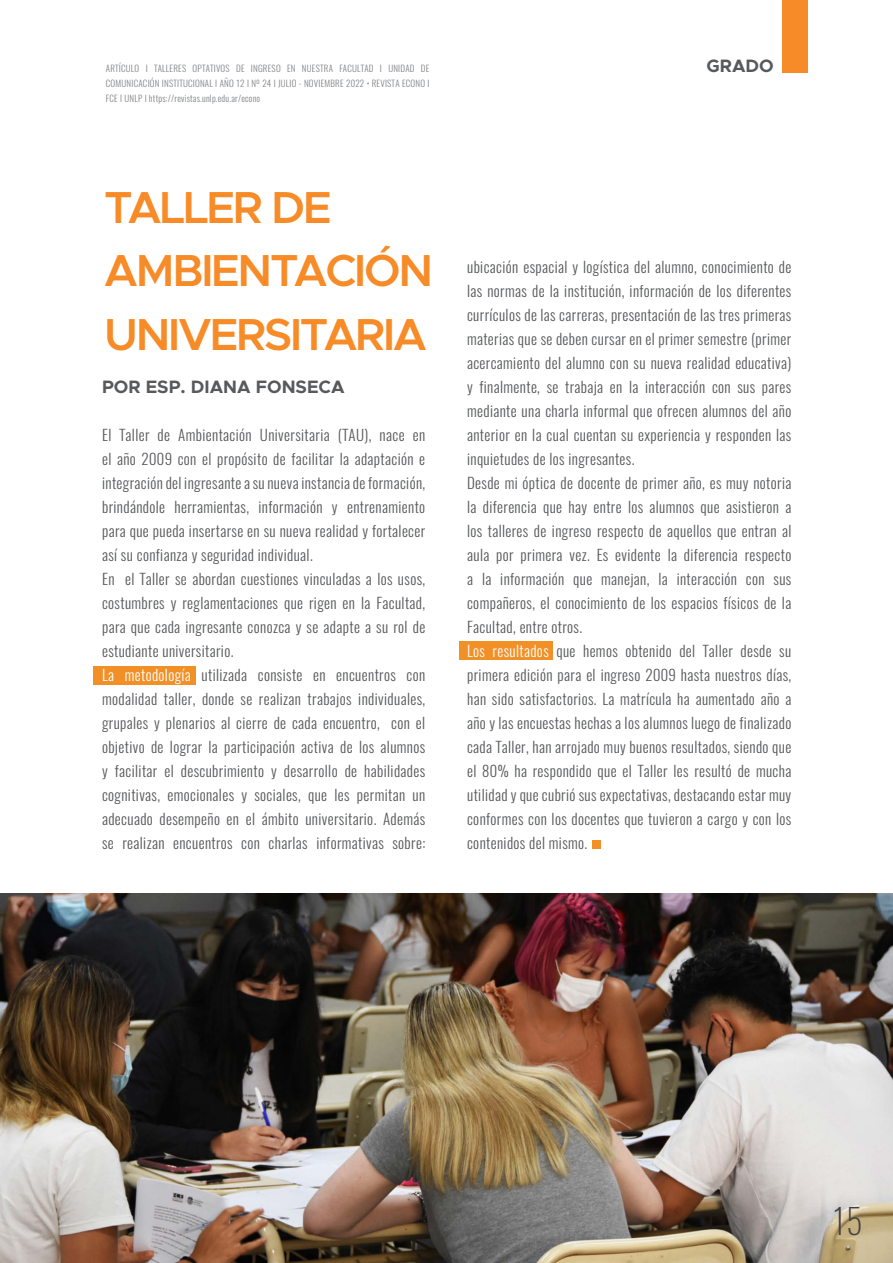
<style>
.page{position:relative;width:893px;height:1263px;background:#fff}
.page>*{position:absolute;margin:0;border:0;box-sizing:border-box;transform-origin:0 0}
.t1{font:600 45px/63.4px "Metropolis";letter-spacing:-.05em;color:#f68b28}
.t2{font:200 34.5px "Oswald";color:#414042}
.t3{font:700 18px "Metropolis";color:#58595b}
.t4{font:300 15px/24px "Oswald";letter-spacing:.025em;color:#58595b}
.t5{font:300 9px/15px "Oswald";letter-spacing:.025em;color:#808285}
.s1{color:#fff}
</style>
<div class="page">
<div style="left:782px;top:0;width:26px;height:72px;background:#f68b28"></div>
<div style="left:460px;top:641px;width:93px;height:19px;background:#f19027"></div>
<div style="left:93px;top:666px;width:102px;height:19px;background:#f19027"></div>
<img style="left:0;top:893px;width:893px;height:370px">
<div style="left:592px;top:840px;width:8px;height:8px;background:#f19027"></div>
<p class="t5" style="left:106px;top:60px;width:325px">ARTÍCULO I TALLERES OPTATIVOS DE INGRESO EN NUESTRA FACULTAD I UNIDAD DE</p>
<p class="t3" style="left:706px;top:55px;width:69px">GRADO</p>
<p class="t5" style="left:106px;top:75px;width:325px">COMUNICACIÓN INSTITUCIONAL I AÑO 12 I Nº 24 I JULIO - NOVIEMBRE 2022 • REVISTA ECONO I<br>FCE I UNLP I https://revistas.unlp.edu.ar/econo</p>
<h1 class="t1" style="left:104px;top:176px;width:330px">TALLER DE<br>AMBIENTACIÓN<br>UNIVERSITARIA</h1>
<p class="t3" style="left:102px;top:376px;width:244px">POR ESP. DIANA FONSECA</p>
<p class="t4" style="left:102px;top:421px;width:325px">El Taller de Ambientación Universitaria (TAU), nace en el año 2009 con el propósito de facilitar la adaptación e integración del ingresante a su nueva instancia de formación, brindándole herramientas, información y entrenamiento para que pueda insertarse en su nueva realidad y fortalecer así su confianza y seguridad individual.<br>En el Taller se abordan cuestiones vinculadas a los usos, costumbres y reglamentaciones que rigen en la Facultad, para que cada ingresante conozca y se adapte a su rol de estudiante universitario.<br><span class="s1">La metodología</span> utilizada consiste en encuentros con modalidad taller, donde se realizan trabajos individuales, grupales y plenarios al cierre de cada encuentro, con el objetivo de lograr la participación activa de los alumnos y facilitar el descubrimiento y desarrollo de habilidades cognitivas, emocionales y sociales, que les permitan un adecuado desempeño en el ámbito universitario. Además se realizan encuentros con charlas informativas sobre:</p>
<p class="t4" style="left:467px;top:253px;width:326px">ubicación espacial y logística del alumno, conocimiento de las normas de la institución, información de los diferentes currículos de las carreras, presentación de las tres primeras materias que se deben cursar en el primer semestre (primer acercamiento del alumno con su nueva realidad educativa) y finalmente, se trabaja en la interacción con sus pares mediante una charla informal que ofrecen alumnos del año anterior en la cual cuentan su experiencia y responden las inquietudes de los ingresantes.<br>Desde mi óptica de docente de primer año, es muy notoria la diferencia que hay entre los alumnos que asistieron a los talleres de ingreso respecto de aquellos que entran al aula por primera vez. Es evidente la diferencia respecto a la información que manejan, la interacción con sus compañeros, el conocimiento de los espacios físicos de la Facultad, entre otros.<br><span class="s1">Los resultados</span> que hemos obtenido del Taller desde su primera edición para el ingreso 2009 hasta nuestros días, han sido satisfactorios. La matrícula ha aumentado año a año y las encuestas hechas a los alumnos luego de finalizado cada Taller, han arrojado muy buenos resultados, siendo que el 80% ha respondido que el Taller les resultó de mucha utilidad y que cubrió sus expectativas, destacando estar muy conformes con los docentes que tuvieron a cargo y con los contenidos del mismo.</p>
<h2 class="t2" style="left:832px;top:1190px;width:32px">15</h2>
</div>
